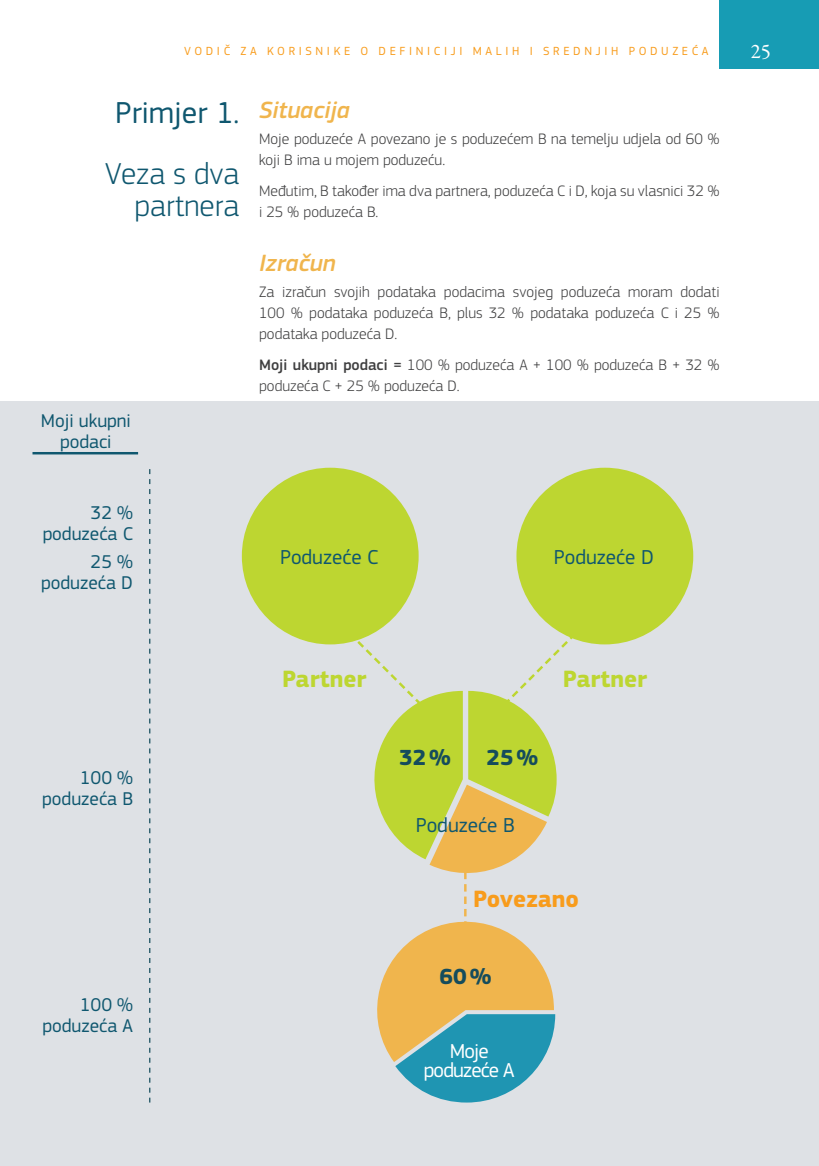
<style>
.page{position:relative;width:819px;height:1166px;background:#fff}
.page>*{position:absolute;margin:0;border:0;box-sizing:border-box;transform-origin:0 0}
.title_2_right_light{font:300 31.5px/31.5px "EC Square Sans Pro";color:#0f576f;text-align:right}
.title_2_right{font:31.5px "EC Square Sans Pro";color:#0f576f}
.title_2_orange{font:italic 500 24.5px "EC Square Sans Pro";color:#f0b54d}
.t1{font:700 24.5px "EC Square Sans Pro";color:#bdd631}
.t2{font:700 24.5px "EC Square Sans Pro";color:#f89c1c}
.t3{font:700 22.75px "EC Square Sans Pro";color:#154c5c}
.t4{font:21px "EC Square Sans Pro";color:#0f576f}
.t5{font:21px/19.6px "EC Square Sans Pro";letter-spacing:-.04em;color:#fff;text-align:center}
.t6{font:21px "Garamond Premr Pro";color:#fff}
.t7{font:19.25px/21px "EC Square Sans Pro";color:#0f576f;text-align:right}
.body_nsb{font:300 15.75px/21px "EC Square Sans Pro";color:#3e3e3f}
.body{font:300 15.75px/21px "EC Square Sans Pro";color:#3e3e3f}
.t8{font:12.25px "EC Square Sans Pro";letter-spacing:.295em;color:#f89c1c}
.s1{font-weight:500}
</style>
<div class="page">
<div style="left:719px;top:0;width:100px;height:68px;background:#179cb4"></div>
<div style="left:0;top:401px;width:819px;height:765px;background:#dee1e5"></div>
<div style="left:242px;top:468px;width:176px;height:176px;background:#bdd631;border-radius:88px"></div>
<div style="left:516px;top:468px;width:177px;height:176px;background:#bdd631;border-radius:88px"></div>
<svg style="left:346px;top:630px;width:233px;height:472px"></svg>
<svg style="left:149px;top:469px;width:1px;height:633px"></svg>
<hr style="left:32px;top:452px;width:106px;height:2px;background:#0f576f">
<p class="t8" style="left:184px;top:44px;width:114px">Vodi č za korisni</p>
<p class="t8" style="left:333px;top:44px;width:55px">k e o definici</p>
<p class="t8" style="left:451px;top:44px;width:54px">ji malih</p>
<p class="t8" style="left:530px;top:44px;width:10px">isredn</p>
<p class="t8" style="left:595px;top:44px;width:18px">j ihp</p>
<p class="t8" style="left:638px;top:44px;width:71px">odu ze ća</p>
<h3 class="t6" style="left:750px;top:39px;width:22px">25</h3>
<p class="title_2_right" style="left:115px;top:94px;width:126px">Primjer 1.</p>
<p class="title_2_right_light" style="left:105px;top:158px;width:136px">Veza s dva partnera</p>
<p class="t7" style="left:41px;top:410px;width:91px;text-align:center">Moji ukupni podaci</p>
<p class="title_2_orange" style="left:259px;top:95px;width:92px">Situacija</p>
<p class="body_nsb" style="left:259px;top:128px;width:462px">Moje poduzeće A povezano je s poduzećem B na temelju udjela od 60 % koji B ima u mojem poduzeću.</p>
<p class="body" style="left:259px;top:180px;width:462px">Međutim, B također ima dva partnera, poduzeća C i D, koja su vlasnici 32 % i 25 % poduzeća B.</p>
<p class="title_2_orange" style="left:259px;top:248px;width:78px">Izračun</p>
<p class="body_nsb" style="left:259px;top:281px;width:462px;text-align:justify">Za izračun svojih podataka podacima svojeg poduzeća moram dodati 100 % podataka poduzeća B, plus 32 % podataka poduzeća C i 25 % podataka poduzeća D.</p>
<p class="body" style="left:259px;top:354px;width:462px"><span class="s1">Moji ukupni podaci =</span> 100 % poduzeća A + 100 % poduzeća B + 32 % poduzeća C + 25 % poduzeća D.</p>
<p class="t7" style="left:43px;top:502px;width:92px">32 % poduzeća C</p>
<p class="t7" style="left:41px;top:551px;width:93px">25 % poduzeća D</p>
<p class="t4" style="left:280px;top:545px;width:100px">Poduzeće C</p>
<p class="t4" style="left:554px;top:545px;width:102px">Poduzeće D</p>
<p class="t7" style="left:42px;top:767px;width:92px">100 % poduzeća B</p>
<p class="t7" style="left:42px;top:994px;width:92px">100 % poduzeća A</p>
<p class="t1" style="left:282px;top:664px;width:86px">Partner</p>
<p class="t1" style="left:562px;top:664px;width:86px">Partner</p>
<p class="t3" style="left:399px;top:744px;width:53px">32%</p>
<p class="t3" style="left:486px;top:744px;width:53px">25%</p>
<p class="t4" style="left:416px;top:812px;width:100px">Poduzeće B</p>
<p class="t2" style="left:473px;top:884px;width:107px">Povezano</p>
<p class="t3" style="left:439px;top:963px;width:53px">60%</p>
<p class="t5" style="left:424px;top:1041px;width:92px">Moje poduzeće A</p>
</div>
